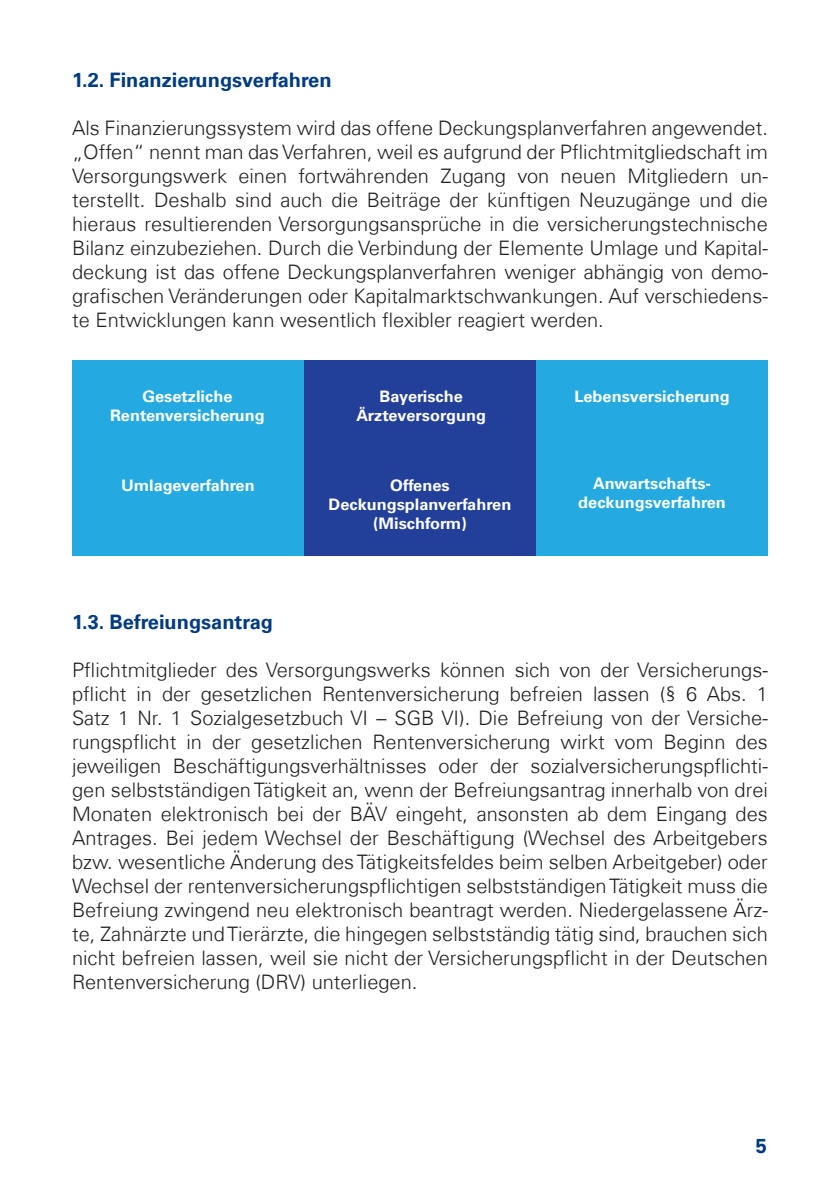
<style>
.page{position:relative;width:840px;height:1191px;background:#fff}
.page>*{position:absolute;margin:0;border:0;box-sizing:border-box;transform-origin:0 0}
.t1{font:300 20px/24px "Univers Com 45";color:#231f20;text-align:justify}
.t2{font:700 20px "Univers Com 65";color:#013b7f}
.t3{font:700 16px/19px "Univers Com 65";color:#fff;text-align:center}
</style>
<div class="page">
<div style="left:302px;top:360px;width:235px;height:195px;background:#223f99"></div>
<div style="left:535px;top:360px;width:232px;height:195px;background:#24aae1"></div>
<div style="left:72px;top:360px;width:232px;height:195px;background:#24aae1"></div>
<p class="t2" style="left:72px;top:68px;width:261px">1.2. Finanzierungsverfahren</p>
<p class="t1" style="left:72px;top:115px;width:697px">Als Finanzierungssystem wird das offene Deckungsplanverfahren angewendet. „Offen“ nennt man das Verfahren, weil es aufgrund der Pflichtmitgliedschaft im</p>
<p class="t1" style="left:72px;top:163px;width:697px">Versorgungswerk einen fortwährenden Zugang von neuen Mitgliedern un&shy;terstellt. Deshalb sind auch die Beiträge der künftigen Neuzugänge und die hieraus resultierenden Versorgungsansprüche in die versicherungstechnische Bilanz einzubeziehen. Durch die Verbindung der Elemente Umlage und Kapital&shy;deckung ist das offene Deckungsplanverfahren weniger abhängig von demo&shy;grafischen Veränderungen oder Kapitalmarktschwankungen. Auf verschiedens&shy;te Entwicklungen kann wesentlich flexibler reagiert werden.</p>
<p class="t3" style="left:110px;top:387px;width:156px">Gesetzliche<br>Rentenversicherung</p>
<p class="t3" style="left:574px;top:387px;width:157px">Lebensversicherung</p>
<p class="t3" style="left:356px;top:387px;width:131px">Bayerische<br>Ärzteversorgung</p>
<p class="t3" style="left:121px;top:476px;width:135px">Umlageverfahren</p>
<p class="t3" style="left:328px;top:476px;width:184px">Offenes<br>Deckungsplanverfahren (Mischform)</p>
<p class="t3" style="left:578px;top:474px;width:149px">Anwartschafts&shy;deckungsverfahren</p>
<p class="t2" style="left:72px;top:610px;width:202px">1.3. Befreiungsantrag</p>
<p class="t1" style="left:72px;top:658px;width:697px">Pflichtmitglieder des Versorgungswerks können sich von der Versicherungs&shy;pflicht in der gesetzlichen Rentenversicherung befreien lassen (§ 6 Abs. 1<br>Satz 1 Nr. 1 Sozialgesetzbuch VI – SGB VI). Die Befreiung von der Versiche&shy;rungspflicht in der gesetzlichen Rentenversicherung wirkt vom Beginn des jeweiligen Beschäftigungsverhältnisses oder der sozialversicherungspflichti&shy;gen selbstständigen Tätigkeit an, wenn der Befreiungsantrag innerhalb von drei Monaten elektronisch bei der BÄV eingeht, ansonsten ab dem Eingang des Antrages. Bei jedem Wechsel der Beschäftigung (Wechsel des Arbeitgebers bzw. wesentliche Änderung des Tätigkeitsfeldes beim selben Arbeitgeber) oder Wechsel der rentenversicherungspflichtigen selbstständigen Tätigkeit muss die Befreiung zwingend neu elektronisch beantragt werden. Niedergelassene Ärz&shy;te, Zahnärzte und Tierärzte, die hingegen selbstständig tätig sind, brauchen sich nicht befreien lassen, weil sie nicht der Versicherungspflicht in der Deutschen Rentenversicherung (DRV) unterliegen.</p>
<p class="t2" style="left:755px;top:1133px;width:13px">5</p>
</div>
